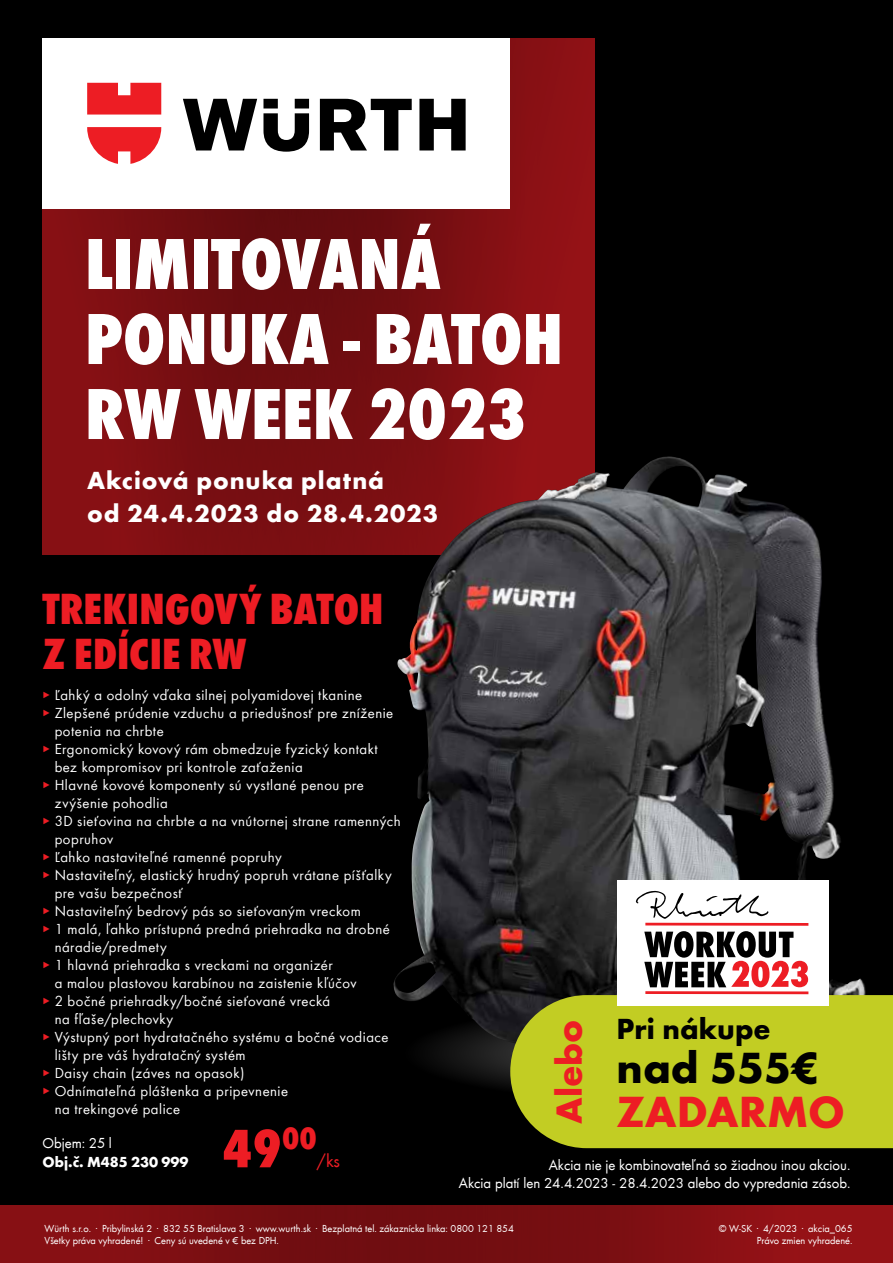
<style>
.page{position:relative;width:893px;height:1263px;background:#000}
.page>*{position:absolute;margin:0;border:0;box-sizing:border-box;transform-origin:0 0}
.t1{font:800 condensed 75px/75px "Wuerth";color:#fff}
.t2{font:800 condensed 56.25px "Wuerth";color:#ed1d24}
.t3{font:45px/45px "Wuerth Extra Bold Cond Caps";color:#ed1d24}
.t4{font:700 45px "Wuerth";color:#000}
.t5{font:700 45px "Wuerth";color:#ed1d24}
.t6{font:700 37.5px "Wuerth";color:#ed1d24}
.t7{font:700 30px "Wuerth";color:#000}
.t8{font:700 25.5px/33px "Wuerth Global";letter-spacing:.035em;color:#fff}
.t9{font:18.75px "Wuerth";color:#ed1d24}
.t10{font:15px "Wuerth Global";letter-spacing:.035em;color:#fff}
.t11{font:15px/18px "Wuerth";color:#fff;text-align:right}
.t12{font:700 15px "Wuerth";color:#fff}
.t13{font:10.5px/12px "Wuerth";color:#fff;text-align:right}
.s1{color:#ed1d24}
</style>
<div class="page">
<svg style="left:43px;top:38px;width:552px;height:517px;background:#7d0f13"></svg>
<svg style="left:0;top:1205px;width:893px;height:58px;background:#7f0f12"></svg>
<div style="left:43px;top:38px;width:467px;height:170px;background:#fff"></div>
<svg style="left:183px;top:99px;width:283px;height:53px"></svg>
<svg style="left:87px;top:83px;width:74px;height:81px"></svg>
<svg style="left:433px;top:1060px;width:77px;height:27px;fill:#0f0f0f"></svg>
<img style="left:393px;top:463px;width:473px;height:597px">
<div style="left:510px;top:995px;width:383px;height:153px;background:#c2cd23"></div>
<div style="left:617px;top:880px;width:211px;height:126px;background:#fff"></div>
<svg style="left:636px;top:891px;width:133px;height:28px"></svg>
<hr style="left:645px;top:991px;width:163px;height:3px;background:#ed1d24">
<hr style="left:645px;top:923px;width:163px;height:3px;background:#ed1d24">
<svg style="left:644px;top:931px;width:164px;height:56px"></svg>
<h1 class="t1" style="left:85px;top:222px;width:479px">LIMITOVANÁ<br>PONUKA - BATOH<br>RW WEEK 2023</h1>
<h3 class="t8" style="left:87px;top:464px;width:352px">Akciová ponuka platná<br>od 24.4.2023 do 28.4.2023</h3>
<h3 class="t3" style="left:43px;top:584px;width:343px">TREKINGOVÝ BATOH<br>Z EDÍCIE RW</h3>
<p class="t10" style="left:43px;top:686px;width:321px"><span class="s1">▸</span> Ľahký a odolný vďaka silnej polyamidovej tkanine</p>
<p class="t10" style="left:43px;top:704px;width:352px"><span class="s1">▸</span> Zlepšené prúdenie vzduchu a priedušnosť pre zníženie</p>
<p class="t10" style="left:55px;top:722px;width:111px">potenia na chrbte</p>
<p class="t10" style="left:43px;top:740px;width:337px"><span class="s1">▸</span> Ergonomický kovový rám obmedzuje fyzický kontakt</p>
<p class="t10" style="left:55px;top:758px;width:250px">bez kompromisov pri kontrole zaťaženia</p>
<p class="t10" style="left:43px;top:776px;width:323px"><span class="s1">▸</span> Hlavné kovové komponenty sú vystlané penou pre</p>
<p class="t10" style="left:55px;top:794px;width:115px">zvýšenie pohodlia</p>
<p class="t10" style="left:43px;top:812px;width:360px"><span class="s1">▸</span> 3D sieťovina na chrbte a na vnútornej strane ramenných</p>
<p class="t10" style="left:55px;top:830px;width:60px">popruhov</p>
<p class="t10" style="left:43px;top:848px;width:241px"><span class="s1">▸</span> Ľahko nastaviteľné ramenné popruhy</p>
<p class="t10" style="left:43px;top:866px;width:351px"><span class="s1">▸</span> Nastaviteľný, elastický hrudný popruh vrátane píšťalky</p>
<p class="t10" style="left:55px;top:884px;width:130px">pre vašu bezpečnosť</p>
<p class="t10" style="left:43px;top:902px;width:320px"><span class="s1">▸</span> Nastaviteľný bedrový pás so sieťovaným vreckom</p>
<p class="t10" style="left:43px;top:920px;width:349px"><span class="s1">▸</span> 1 malá, ľahko prístupná predná priehradka na drobné</p>
<p class="t10" style="left:55px;top:938px;width:114px">náradie/predmety</p>
<p class="t10" style="left:43px;top:956px;width:292px"><span class="s1">▸</span> 1 hlavná priehradka s vreckami na organizér</p>
<p class="t10" style="left:55px;top:974px;width:303px">a malou plastovou karabínou na zaistenie kľúčov</p>
<p class="t10" style="left:43px;top:992px;width:289px"><span class="s1">▸</span> 2 bočné priehradky/bočné sieťované vrecká</p>
<p class="t10" style="left:55px;top:1010px;width:120px">na fľaše/plechovky</p>
<p class="t10" style="left:43px;top:1028px;width:347px"><span class="s1">▸</span> Výstupný port hydratačného systému a bočné vodiace</p>
<p class="t10" style="left:55px;top:1046px;width:192px">lišty pre váš hydratačný systém</p>
<p class="t10" style="left:43px;top:1064px;width:203px"><span class="s1">▸</span> Daisy chain (záves na opasok)</p>
<p class="t10" style="left:43px;top:1082px;width:247px"><span class="s1">▸</span> Odnímateľná pláštenka a pripevnenie</p>
<p class="t10" style="left:55px;top:1100px;width:127px">na trekingové palice</p>
<p class="t11" style="left:43px;top:1133px;width:71px">Objem: 25 l</p>
<p class="t12" style="left:43px;top:1151px;width:148px">Obj.č. M485 230 999</p>
<h2 class="t2" style="left:222px;top:1109px;width:96px">49<sup>00</sup></h2>
<p class="t9" style="left:317px;top:1148px;width:25px">/ks</p>
<h3 class="t7" style="left:617px;top:1007px;width:156px">Pri nákupe</h3>
<h3 class="t4" style="left:617px;top:1035px;width:203px">nad 555€</h3>
<h3 class="t6" style="left:542px;top:1124px;width:106px;rotate:-90deg">Alebo</h3>
<h3 class="t5" style="left:617px;top:1078px;width:230px">ZADARMO</h3>
<p class="t11" style="left:459px;top:1155px;width:393px">Akcia nie je kombinovateľná so žiadnou inou akciou.<br>Akcia platí len 24.4.2023 - 28.4.2023 alebo do vypredania zásob.</p>
<p class="t13" style="left:45px;top:1222px;width:471px;text-align:left">Würth s.r.o. ℅ Pribylinská 2 ℅ 832 55 Bratislava 3 ℅ www.wurth.sk ℅ Bezplatná tel. zákaznícka linka: 0800 121 854<br>Všetky práva vyhradené! ℅ Ceny sú uvedené v € bez DPH.</p>
<p class="t13" style="left:719px;top:1222px;width:135px">© W-SK ℅ 4/2023 ℅ akcia_065<br>Právo zmien vyhradené.</p>
</div>
